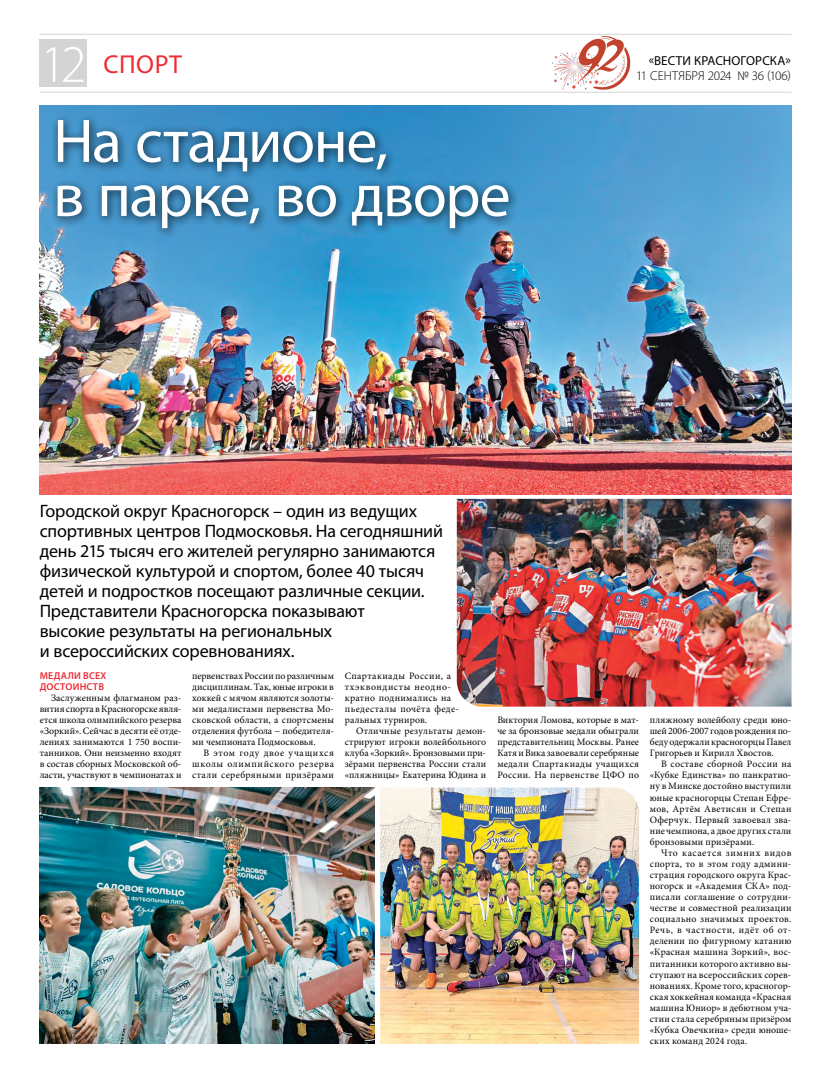
<style>
.page{position:relative;width:820px;height:1078px;background:#fff}
.page>*{position:absolute;margin:0;border:0;box-sizing:border-box;transform-origin:0 0}
.t1{font:62px/54px "Myriad Pro";letter-spacing:-.02em;color:#fff}
.t2{font:300 53px "Myriad Pro";color:#fff}
.t3{font:26px "Myriad Pro";letter-spacing:.02em;color:#ec2d35}
.t4{font:18px/20px "Myriad Pro";letter-spacing:-.01em;color:#000}
.t5{font:300 13px "Myriad Pro";letter-spacing:-.005em;color:#000}
.t6{font:13px "Myriad Pro";letter-spacing:.01em;color:#000}
.t7{font:600 10px/11px "Myriad Pro";letter-spacing:.02em;color:#ec2d35}
.t8{font:9.8px/11.1px "Minion Pro";letter-spacing:.015em;color:#000;text-align:justify}
.t9{font:9.8px/11.1px "Minion Pro";letter-spacing:.04em;color:#000}
</style>
<div class="page">
<hr style="left:40px;top:92px;width:751px;height:1px;background:#d4d4d5">
<hr style="left:40px;top:34px;width:751px;height:1px;background:#d4d4d5">
<div style="left:40px;top:40px;width:47px;height:47px;background:#d4d4d5"></div>
<img style="left:552px;top:52px;width:22px;height:38px">
<svg style="left:574px;top:36px;width:56px;height:54px"></svg>
<img style="left:40px;top:105px;width:751px;height:389px">
<div style="left:50px;top:113px;width:469px;height:126px;background:#000;opacity:.75"></div>
<img style="left:456px;top:498px;width:335px;height:208px">
<img style="left:40px;top:787px;width:334px;height:256px">
<img style="left:380px;top:787px;width:258px;height:256px">
<h2 class="t2" style="left:40px;top:32px;width:48px">12</h2>
<h3 class="t6" style="left:648px;top:53px;width:144px">«ВЕСТИ КРАСНОГОРСКА»</h3>
<h3 class="t3" style="left:103px;top:48px;width:80px">СПОРТ</h3>
<h3 class="t5" style="left:636px;top:68px;width:156px">11 СЕНТЯБРЯ 2024 № 36 (106)</h3>
<h1 class="t1" style="left:53px;top:113px;width:459px">На стадионе,<br>в парке, во дворе</h1>
<p class="t4" style="left:40px;top:500px;width:404px">Городской округ Красногорск – один из ведущих спортивных центров Подмосковья. На сегодняшний день 215 тысяч его жителей регулярно занимаются физической культурой и спортом, более 40 тысяч детей и подростков посещают различные секции.<br>Представители Красногорска показывают<br>высокие результаты на региональных<br>и всероссийских соревнованиях.</p>
<p class="t7" style="left:40px;top:669px;width:68px">МЕДАЛИ ВСЕХ<br>ДОСТОИНСТВ</p>
<p class="t8" style="left:40px;top:692px;width:143px;text-indent:11px">Заслуженным флагманом раз&shy;вития спорта в Красногорске явля&shy;ется школа олимпийского резерва «Зоркий». Сейчас в десяти её отде&shy;лениях занимаются 1 750 воспи&shy;танников. Они неизменно входят в состав сборных Московской об&shy;ласти, участвуют в чемпионатах и</p>
<p class="t8" style="left:192px;top:670px;width:143px">первенствах России по различным дисциплинам. Так, юные игроки в хоккей с мячом являются золоты&shy;ми медалистами первенства Мо&shy;сковской области, а спортсмены отделения футбола − победителя&shy;ми чемпионата Подмосковья.</p>
<p class="t8" style="left:192px;top:747px;width:143px;text-indent:11px">В этом году двое учащихся школы олимпийского резерва стали серебряными призёрами</p>
<p class="t9" style="left:344px;top:670px;width:116px">Спартакиады России, а тхэквондисты неодно&shy;кратно поднимались на пьедесталы почёта феде&shy;ральных турниров.</p>
<p class="t8" style="left:344px;top:725px;width:143px;text-indent:11px">Отличные результаты демон&shy;стрируют игроки волейбольного клуба «Зоркий». Бронзовыми при&shy;зёрами первенства России стали «пляжницы» Екатерина Юдина и</p>
<p class="t8" style="left:497px;top:714px;width:143px">Виктория Ломова, которые в мат&shy;че за бронзовые медали обыграли представительниц Москвы. Ранее Катя и Вика завоевали серебряные медали Спартакиады учащихся России. На первенстве ЦФО по</p>
<p class="t8" style="left:649px;top:714px;width:143px">пляжному волейболу среди юно&shy;шей 2006-2007 годов рождения по&shy;беду одержали красногорцы Павел Григорьев и Кирилл Хвостов.</p>
<p class="t8" style="left:649px;top:758px;width:143px;text-indent:11px">В составе сборной России на «Кубке Единства» по панкратио&shy;ну в Минске достойно выступили юные красногорцы Степан Ефре&shy;мов, Артём Аветисян и Степан Оферчук. Первый завоевал зва&shy;ние чемпиона, а двое других стали бронзовыми призёрами.</p>
<p class="t8" style="left:649px;top:847px;width:143px;text-indent:11px">Что касается зимних видов спорта, то в этом году админи&shy;страция городского округа Крас&shy;ногорск и «Академия СКА» под&shy;писали соглашение о сотрудни&shy;честве и совместной реализации социально значимых проектов.<br>Речь, в частности, идёт об от&shy;делении по фигурному катанию «Красная машина Зоркий», вос&shy;питанники которого активно вы&shy;ступают на всероссийских сорев&shy;нованиях. Кроме того, красногор&shy;ская хоккейная команда «Красная машина Юниор» в дебютном уча&shy;стии стала серебряным призёром «Кубка Овечкина» среди юноше&shy;ских команд 2024 года.</p>
</div>
